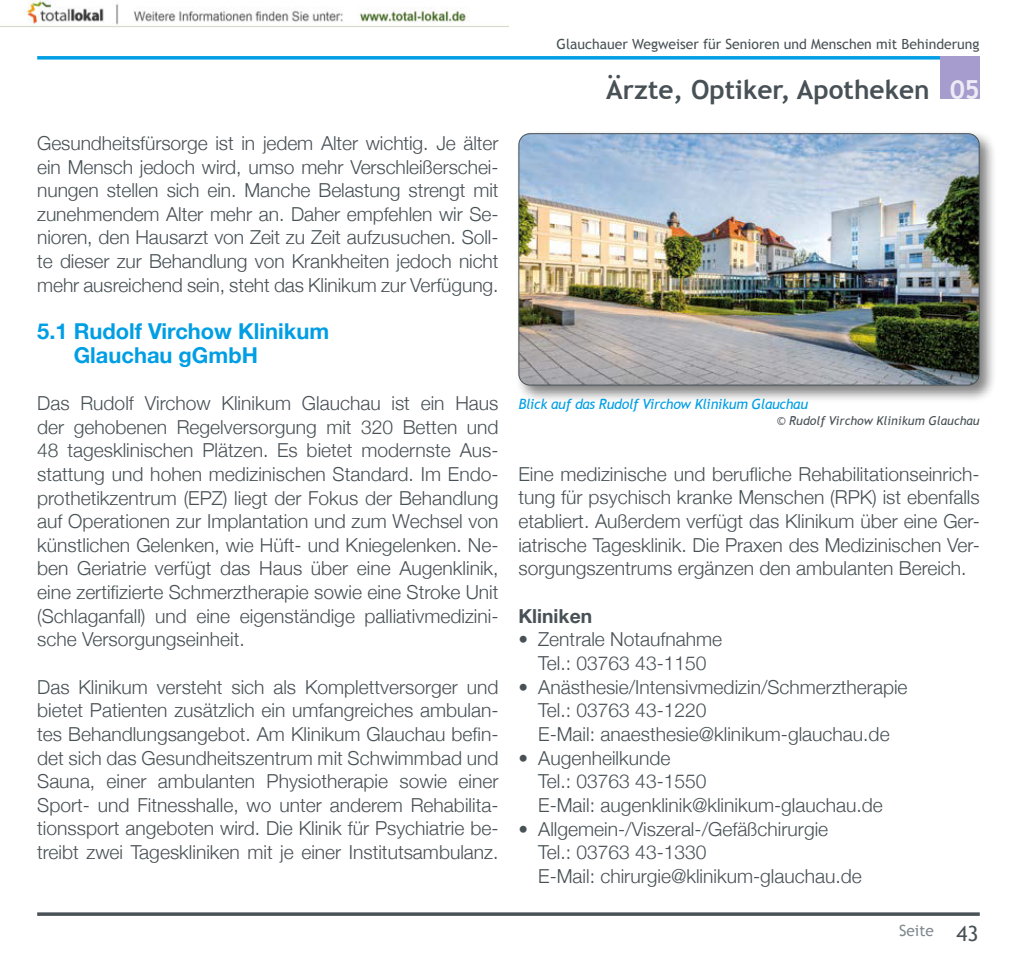
<style>
.page{position:relative;width:1017px;height:968px;background:#fff}
.page>*{position:absolute;margin:0;border:0;box-sizing:border-box;transform-origin:0 0}
.t1{font:700 26.25px "Trebuchet MS";color:#485156}
.t2{font:700 21.88px/23.6px "Helvetica Neue";color:#009ee4}
.t3{font:300 19.25px/23.6px "Helvetica Neue";color:#485156;text-align:justify}
.t4{font:700 19.25px "Helvetica Neue";color:#485156}
.t5{font:15.4px "Trebuchet MS";color:#80898f}
.t6{font:14px "Trebuchet MS";color:#485156}
.t7{font:italic 14px "Trebuchet MS";letter-spacing:-.02em;color:#009ee4}
.t8{font:italic 12.25px "Trebuchet MS";color:#485156}
.s1{color:#fff}
.s2{font-size:21px;color:#485156}
</style>
<div class="page">
<svg style="left:37px;top:56px;width:904px;height:4px;background:#1fa9e6"></svg>
<div style="left:941px;top:56px;width:39px;height:43px;background:#a69ccd"></div>
<hr style="left:37px;top:912px;width:943px;height:3px;background:#485156">
<div style="left:515px;top:130px;width:483px;height:273px;background:#000;opacity:.5"></div>
<img style="left:519px;top:134px;width:460px;height:251px">
<div style="left:518px;top:133px;width:462px;height:252px;border:1px solid #485156;border-radius:11px"></div>
<img style="left:0;top:0;width:508px;height:27px">
<p class="t3" style="left:37px;top:130px;width:463px">Gesundheitsfürsorge ist in jedem Alter wichtig. Je älter ein Mensch jedoch wird, umso mehr Verschleißerschei&shy;nungen stellen sich ein. Manche Belastung strengt mit zunehmendem Alter mehr an. Daher empfehlen wir Se&shy;nioren, den Hausarzt von Zeit zu Zeit aufzusuchen. Soll&shy;te dieser zur Behandlung von Krankheiten jedoch nicht mehr ausreichend sein, steht das Klinikum zur Verfügung.</p>
<p class="t2" style="left:74px;top:320px;width:257px;text-indent:-36px">5.1 Rudolf Virchow Klinikum<br>Glauchau gGmbH</p>
<p class="t3" style="left:37px;top:391px;width:463px">Das Rudolf Virchow Klinikum Glauchau ist ein Haus der gehobenen Regelversorgung mit 320 Betten und 48 tagesklinischen Plätzen. Es bietet modernste Aus&shy;stattung und hohen medizinischen Standard. Im Endo&shy;prothetikzentrum (EPZ) liegt der Fokus der Behandlung auf Operationen zur Implantation und zum Wechsel von künstlichen Gelenken, wie Hüft- und Kniegelenken. Ne&shy;ben Geriatrie verfügt das Haus über eine Augenklinik, eine zertifizierte Schmerztherapie sowie eine Stroke Unit (Schlaganfall) und eine eigenständige palliativmedizini&shy;sche Versorgungseinheit.</p>
<p class="t3" style="left:37px;top:675px;width:463px">Das Klinikum versteht sich als Komplettversorger und bietet Patienten zusätzlich ein umfangreiches ambulan&shy;tes Behandlungsangebot. Am Klinikum Glauchau befin&shy;det sich das Gesundheitszentrum mit Schwimmbad und Sauna, einer ambulanten Physiotherapie sowie einer Sport- und Fitnesshalle, wo unter anderem Rehabilita&shy;tionssport angeboten wird. Die Klinik für Psychiatrie be&shy;treibt zwei Tageskliniken mit je einer Institutsambulanz.</p>
<p class="t6" style="left:557px;top:38px;width:424px">Glauchauer Wegweiser für Senioren und Menschen mit Behinderung</p>
<h1 class="t1" style="left:606px;top:79px;width:375px">Ärzte, Optiker, Apotheken <span class="s1">05</span></h1>
<p class="t7" style="left:518px;top:398px;width:291px">Blick auf das Rudolf Virchow Klinikum Glauchau</p>
<p class="t8" style="left:777px;top:416px;width:205px">© Rudolf Virchow Klinikum Glauchau</p>
<p class="t3" style="left:518px;top:460px;width:463px">Eine medizinische und berufliche Rehabilitationseinrich&shy;tung für psychisch kranke Menschen (RPK) ist ebenfalls etabliert. Außerdem verfügt das Klinikum über eine Ger&shy;iatrische Tagesklinik. Die Praxen des Medizinischen Ver&shy;sorgungszentrums ergänzen den ambulanten Bereich.</p>
<p class="t4" style="left:518px;top:600px;width:75px">Kliniken</p>
<p class="t3" style="left:518px;top:628px;width:205px;text-align:center">• Zentrale Notaufnahme<br>Tel.: 03763 43-1150</p>
<p class="t3" style="left:538px;top:675px;width:371px;text-align:left;text-indent:-20px">• Anästhesie/Intensivmedizin/Schmerztherapie<br>Tel.: 03763 43-1220<br>E-Mail: anaesthesie@klinikum-glauchau.de</p>
<p class="t3" style="left:538px;top:746px;width:346px;text-align:left;text-indent:-20px">• Augenheilkunde<br>Tel.: 03763 43-1550<br>E-Mail: augenklinik@klinikum-glauchau.de</p>
<p class="t3" style="left:538px;top:817px;width:325px;text-align:left;text-indent:-20px">• Allgemein-/Viszeral-/Gefäßchirurgie<br>Tel.: 03763 43-1330<br>E-Mail: chirurgie@klinikum-glauchau.de</p>
<p class="t5" style="left:899px;top:924px;width:81px">Seite <span class="s2">43</span></p>
</div>
